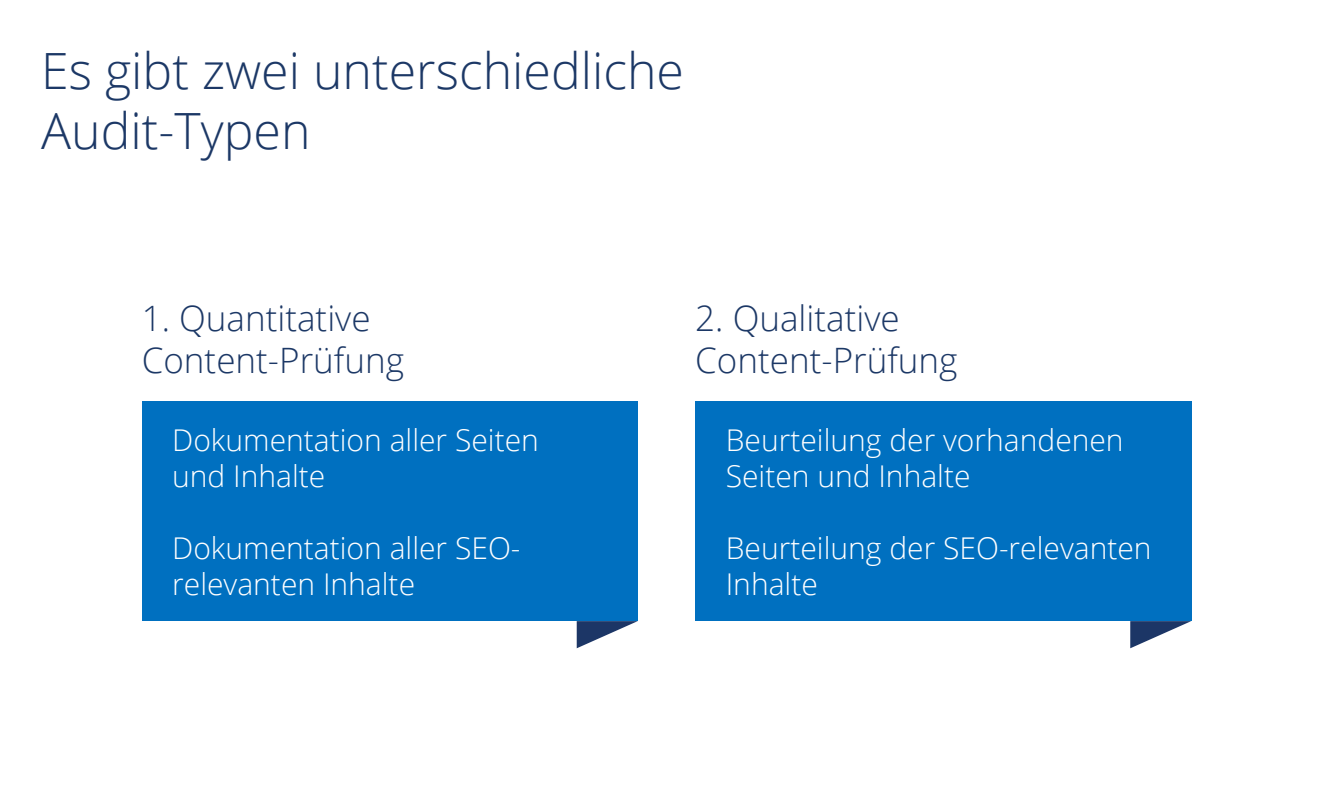
<style>
.page{position:relative;width:1333px;height:800px;background:#fff}
.page>*{position:absolute;margin:0;border:0;box-sizing:border-box;transform-origin:0 0}
.t1{font:300 50px/60px "Open Sans";color:#1c3866}
.t2{font:300 35px/42px "Open Sans";color:#1c3866}
.t3{font:300 30px/36px "Open Sans";color:#fff}
</style>
<div class="page">
<div style="left:142px;top:401px;width:496px;height:220px;background:#0070c0"></div>
<div style="left:695px;top:401px;width:496px;height:220px;background:#0070c0"></div>
<svg style="left:577px;top:621px;width:61px;height:27px"></svg>
<svg style="left:1130px;top:621px;width:61px;height:27px"></svg>
<h1 class="t1" style="left:41px;top:40px;width:644px">Es gibt zwei unterschiedliche<br>Audit-Typen</h1>
<p class="t2" style="left:142px;top:296px;width:264px">1. Quantitative<br>Content-Prüfung</p>
<p class="t2" style="left:695px;top:296px;width:264px">2. Qualitative<br>Content-Prüfung</p>
<p class="t3" style="left:172px;top:421px;width:368px">Dokumentation aller Seiten und Inhalte</p>
<p class="t3" style="left:172px;top:529px;width:350px">Dokumentation aller SEO&shy;relevanten Inhalte</p>
<p class="t3" style="left:726px;top:421px;width:399px">Beurteilung der vorhandenen<br>Seiten und Inhalte</p>
<p class="t3" style="left:726px;top:529px;width:427px">Beurteilung der SEO-relevanten<br>Inhalte</p>
</div>
